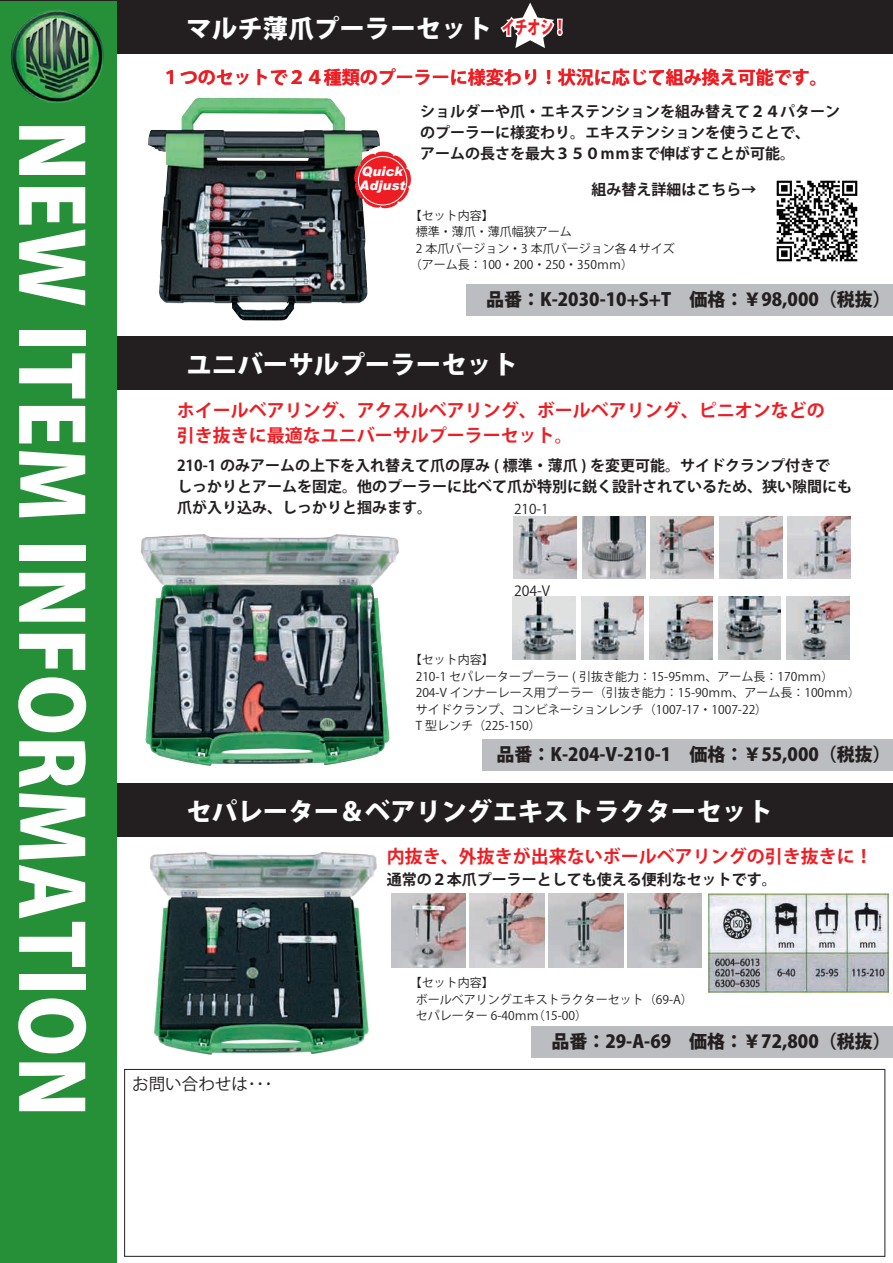
<style>
.page{position:relative;width:893px;height:1263px;background:#fff}
.page>*{position:absolute;margin:0;border:0;box-sizing:border-box;transform-origin:0 0}
.t1{font:800 85.5px "Koz Go Pro";color:#fff}
.t2{font:800 25.5px "Koz Go Pro";color:#fff}
.t3{font:800 18.3px "Koz Go Pro";color:#ee1d23;scale:.71 1}
.t4{font:700 18px/25.5px "Koz Go Pro";color:#ee1d23}
.t5{font:800 18px "Koz Go Pro";color:#231f20}
.t6{font:16.5px "Koz Go Pro";color:#231f20}
.t7{font:700 15px/21px "Koz Go Pro";color:#231f20}
.t8{font:13.95px "Koz Go Pro";color:#231f20}
.t9{font:13.5px "Koz Go Pro";color:#231f20}
.t10{font:italic 900 13.05px/13px "Arial";color:#fff}
.t11{font:12px/16.5px "Koz Go Pro";color:#231f20}
</style>
<div class="page">
<div style="left:0;top:783px;width:893px;height:53px;background:#231f20"></div>
<div style="left:0;top:0;width:893px;height:53px;background:#231f20"></div>
<div style="left:0;top:336px;width:893px;height:53px;background:#231f20"></div>
<div style="left:0;top:2px;width:117px;height:1261px;background:#269039"></div>
<img style="left:10px;top:10px;width:94px;height:93px;border-radius:50%">
<div style="left:124px;top:1069px;width:761px;height:187px;border:1px solid #231f20"></div>
<img style="left:141px;top:534px;width:258px;height:232px">
<img style="left:150px;top:852px;width:227px;height:203px">
<div style="left:482px;top:739px;width:411px;height:31px;background:#bcbdc0"></div>
<div style="left:532px;top:1026px;width:361px;height:31px;background:#bcbdc0"></div>
<div style="left:467px;top:285px;width:426px;height:31px;background:#bcbdc0"></div>
<img style="left:148px;top:97px;width:232px;height:213px">
<img style="left:709px;top:893px;width:179px;height:99px">
<svg style="left:351px;top:149px;width:60px;height:63px"></svg>
<div style="left:358px;top:156px;width:49px;height:49px;border:1px solid #fff;border-radius:50%"></div>
<img style="left:776px;top:180px;width:82px;height:82px">
<img style="left:391px;top:893px;width:74px;height:74px">
<img style="left:470px;top:893px;width:75px;height:75px">
<img style="left:549px;top:893px;width:74px;height:74px">
<img style="left:628px;top:893px;width:74px;height:74px">
<img style="left:514px;top:516px;width:63px;height:63px">
<img style="left:582px;top:516px;width:63px;height:63px">
<img style="left:651px;top:516px;width:63px;height:63px">
<img style="left:719px;top:516px;width:63px;height:63px">
<img style="left:788px;top:516px;width:62px;height:63px">
<img style="left:513px;top:597px;width:62px;height:62px">
<img style="left:581px;top:597px;width:62px;height:62px">
<img style="left:650px;top:597px;width:62px;height:62px">
<img style="left:718px;top:597px;width:63px;height:62px">
<img style="left:787px;top:597px;width:62px;height:62px">
<svg style="left:500px;top:3px;width:55px;height:45px"></svg>
<div style="left:557px;top:19px;width:6px;height:12px;border:3px solid #fff"></div>
<div style="left:557px;top:29px;width:6px;height:7px;border:3px solid #fff;border-radius:50%"></div>
<p class="t1" style="left:106px;top:120px;width:999px;rotate:90deg">NEW ITEM INFORMATION</p>
<p class="t2" style="left:186px;top:12px;width:307px">マルチ薄爪プーラーセット</p>
<p class="t3" style="left:502px;top:16px;width:92px">イチオシ！</p>
<p class="t4" style="left:162px;top:66px;width:668px">１つのセットで２４種類のプーラーに様変わり！状況に応じて組み換え可能です。</p>
<p class="t10" style="left:359px;top:165px;width:47px">Quick<br>Adjust</p>
<p class="t7" style="left:420px;top:102px;width:421px">ショルダーや爪・エキステンションを組み替えて２４パターンのプーラーに様変わり。エキステンションを使うことで、<br>アームの長さを最大３５０ｍｍまで伸ばすことが可能。</p>
<p class="t7" style="left:591px;top:180px;width:166px">組み替え詳細はこちら→</p>
<p class="t11" style="left:410px;top:207px;width:85px">【セット内容】</p>
<p class="t11" style="left:416px;top:224px;width:157px">標準・薄爪・薄爪幅狭アーム</p>
<p class="t11" style="left:416px;top:240px;width:261px">2 本爪バージョン ・3 本爪バージョン各４サイズ</p>
<p class="t11" style="left:410px;top:257px;width:225px">（アーム長：100・200・250・350ｍｍ）</p>
<p class="t5" style="left:486px;top:287px;width:406px">品番：K-2030-10+S+T　価格：￥98,000（税抜）</p>
<p class="t2" style="left:186px;top:348px;width:333px">ユニバーサルプーラーセット</p>
<p class="t4" style="left:177px;top:398px;width:650px">ホイールベアリング、アクスルベアリング、ボールベアリング、ピニオンなどの引き抜きに最適なユニバーサルプーラーセット。</p>
<p class="t7" style="left:177px;top:456px;width:677px">210-1 のみアームの上下を入れ替えて爪の厚み ( 標準・薄爪 ) を変更可能。サイドクランプ付きで<br>しっかりとアームを固定。他のプーラーに比べて爪が特別に鋭く設計されているため、狭い隙間にも爪が入り込み、しっかりと掴みます。</p>
<p class="t9" style="left:514px;top:500px;width:36px">210-1</p>
<p class="t8" style="left:514px;top:581px;width:38px">204-V</p>
<p class="t11" style="left:416px;top:652px;width:446px;text-indent:-6px">【セット内容】<br>210-1 セパレータープーラー ( 引抜き能力：15-95ｍｍ、アーム長：170ｍｍ）204-V インナーレース用プーラー（引抜き能力：15-90ｍｍ、アーム長：100ｍｍ）サイドクランプ、コンビネーションレンチ（1007-17・1007-22）<br>T 型レンチ（225-150）</p>
<p class="t5" style="left:497px;top:742px;width:396px">品番：K-204-V-210-1　価格：￥55,000（税抜）</p>
<p class="t2" style="left:186px;top:795px;width:588px">セパレーター＆ベアリングエキストラクターセット</p>
<p class="t4" style="left:387px;top:845px;width:488px">内抜き、外抜きが出来ないボールベアリングの引き抜きに！</p>
<p class="t7" style="left:387px;top:870px;width:392px">通常の２本爪プーラーとしても使える便利なセットです。</p>
<p class="t11" style="left:416px;top:975px;width:279px;text-indent:-6px">【セット内容】<br>ボールベアリングエキストラクターセット（69-A）セパレーター 6-40ｍｍ（15-00）</p>
<p class="t6" style="left:132px;top:1073px;width:142px">お問い合わせは･･･</p>
<p class="t5" style="left:551px;top:1029px;width:341px">品番：29-A-69　価格：￥72,800（税抜）</p>
</div>
